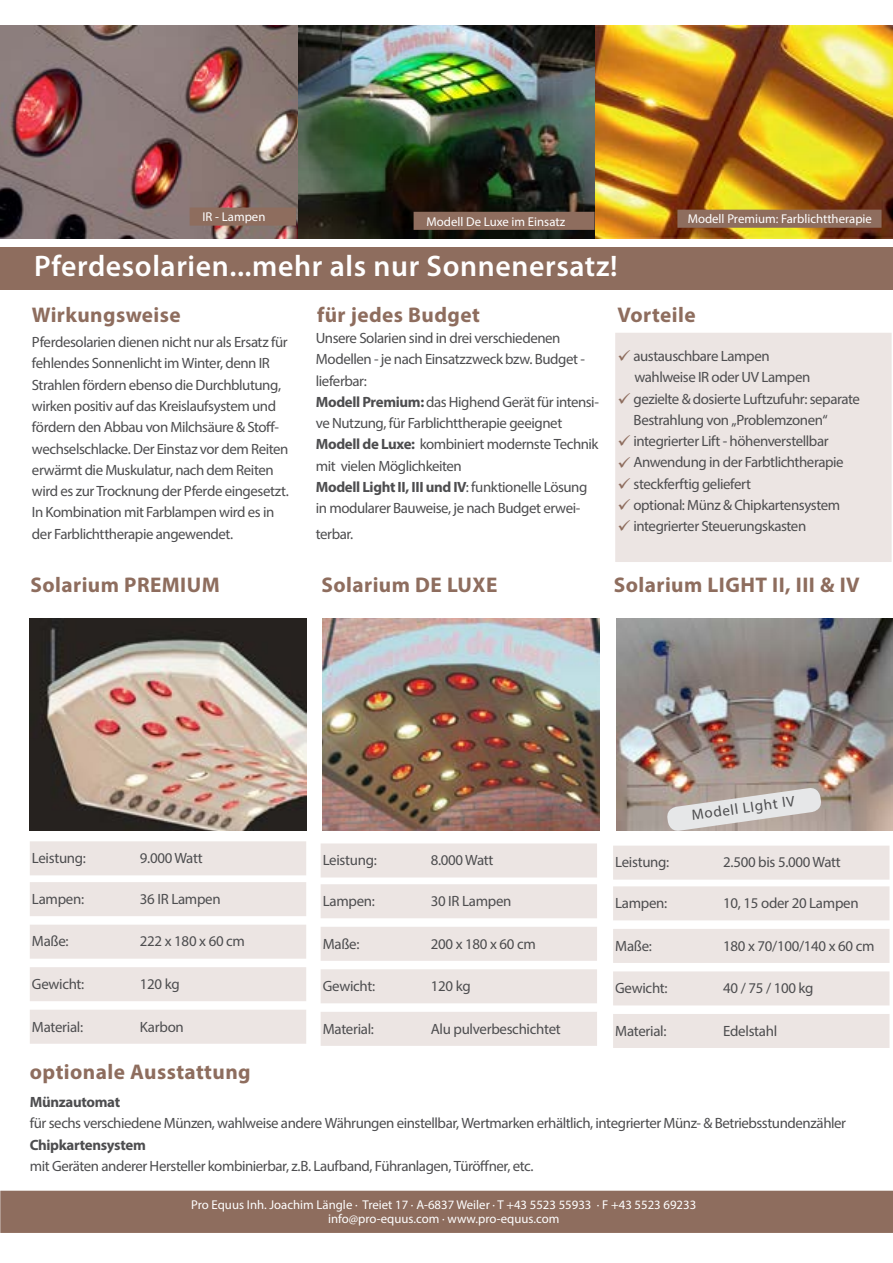
<style>
.page{position:relative;width:893px;height:1263px;background:#fff}
.page>*{position:absolute;margin:0;border:0;box-sizing:border-box;transform-origin:0 0}
.t1{font:600 29.85px "Myriad Pro";letter-spacing:.02em;color:#fff}
.t2{font:700 21.3px "Myriad Pro";letter-spacing:.02em;color:#8e6d5e}
.t3{font:14.85px/21.3px "Myriad Pro";letter-spacing:-.03em;color:#4d4d4f}
.t4{font:700 14.85px "Myriad Pro";letter-spacing:-.025em;color:#4d4d4f}
.t5{font:12.75px/14.1px "Myriad Pro";color:#fff;text-align:center}
.s1{font-weight:700}
.s2{color:#8e6d5e}
</style>
<div class="page">
<img style="left:323px;top:618px;width:276px;height:213px">
<img style="left:617px;top:618px;width:276px;height:213px">
<img style="left:0;top:26px;width:893px;height:212px">
<div style="left:0;top:247px;width:893px;height:43px;background:#8e6d5e"></div>
<div style="left:191px;top:209px;width:104px;height:16px;background:#8e6d5e"></div>
<div style="left:190px;top:207px;width:106px;height:19px;border:2px solid #8e6d5e"></div>
<div style="left:415px;top:213px;width:178px;height:16px;background:#8e6d5e"></div>
<div style="left:414px;top:212px;width:181px;height:18px;border:2px solid #8e6d5e"></div>
<div style="left:678px;top:211px;width:202px;height:16px;background:#8e6d5e"></div>
<div style="left:677px;top:210px;width:204px;height:18px;border:2px solid #8e6d5e"></div>
<div style="left:1px;top:1192px;width:891px;height:40px;background:#8e6d5e"></div>
<div style="left:0;top:1191px;width:893px;height:42px;border:2px solid #8e6d5e"></div>
<div style="left:616px;top:334px;width:274px;height:227px;background:#ece5e3"></div>
<div style="left:615px;top:333px;width:277px;height:229px;border:2px solid #ece5e3"></div>
<svg style="left:666px;top:787px;width:156px;height:44px;background:#ccc6c2"></svg>
<img style="left:30px;top:619px;width:276px;height:212px">
<div style="left:31px;top:842px;width:274px;height:32px;background:#ece5e3"></div>
<div style="left:30px;top:841px;width:276px;height:34px;border:2px solid #ece5e3"></div>
<div style="left:31px;top:926px;width:274px;height:31px;background:#ece5e3"></div>
<div style="left:30px;top:925px;width:276px;height:34px;border:2px solid #ece5e3"></div>
<div style="left:31px;top:883px;width:274px;height:32px;background:#ece5e3"></div>
<div style="left:30px;top:882px;width:276px;height:34px;border:2px solid #ece5e3"></div>
<div style="left:31px;top:968px;width:274px;height:32px;background:#ece5e3"></div>
<div style="left:30px;top:967px;width:276px;height:34px;border:2px solid #ece5e3"></div>
<div style="left:31px;top:1011px;width:274px;height:32px;background:#ece5e3"></div>
<div style="left:30px;top:1010px;width:276px;height:34px;border:2px solid #ece5e3"></div>
<div style="left:322px;top:844px;width:274px;height:32px;background:#ece5e3"></div>
<div style="left:321px;top:843px;width:276px;height:34px;border:2px solid #ece5e3"></div>
<div style="left:322px;top:928px;width:274px;height:32px;background:#ece5e3"></div>
<div style="left:321px;top:927px;width:276px;height:34px;border:2px solid #ece5e3"></div>
<div style="left:322px;top:885px;width:274px;height:32px;background:#ece5e3"></div>
<div style="left:321px;top:884px;width:276px;height:34px;border:2px solid #ece5e3"></div>
<div style="left:322px;top:970px;width:274px;height:32px;background:#ece5e3"></div>
<div style="left:321px;top:969px;width:276px;height:34px;border:2px solid #ece5e3"></div>
<div style="left:322px;top:1013px;width:274px;height:32px;background:#ece5e3"></div>
<div style="left:321px;top:1012px;width:276px;height:34px;border:2px solid #ece5e3"></div>
<div style="left:614px;top:847px;width:274px;height:31px;background:#ece5e3"></div>
<div style="left:613px;top:846px;width:276px;height:34px;border:2px solid #ece5e3"></div>
<div style="left:614px;top:930px;width:274px;height:32px;background:#ece5e3"></div>
<div style="left:613px;top:929px;width:276px;height:34px;border:2px solid #ece5e3"></div>
<div style="left:614px;top:887px;width:274px;height:32px;background:#ece5e3"></div>
<div style="left:613px;top:886px;width:276px;height:34px;border:2px solid #ece5e3"></div>
<div style="left:614px;top:972px;width:274px;height:32px;background:#ece5e3"></div>
<div style="left:613px;top:971px;width:276px;height:34px;border:2px solid #ece5e3"></div>
<div style="left:614px;top:1015px;width:274px;height:32px;background:#ece5e3"></div>
<div style="left:613px;top:1014px;width:276px;height:34px;border:2px solid #ece5e3"></div>
<p class="t5" style="left:203px;top:211px;width:64px">IR - Lampen</p>
<p class="t5" style="left:427px;top:215px;width:140px">Modell De Luxe im Einsatz</p>
<p class="t5" style="left:688px;top:213px;width:186px">Modell Premium: Farblichttherapie</p>
<h1 class="t1" style="left:34px;top:248px;width:585px">Pferdesolarien...mehr als nur Sonnenersatz!</h1>
<h2 class="t2" style="left:317px;top:306px;width:164px">für jedes Budget</h2>
<p class="t3" style="left:316px;top:329px;width:285px">Unsere Solarien sind in drei verschiedenen Modellen - je nach Einsatzzweck bzw. Budget - lieferbar:<br><span class="s1">Modell Premium:</span> das Highend Gerät für intensi&shy;ve Nutzung, für Farblichttherapie geeignet <span class="s1">Modell de Luxe:</span> kombiniert modernste Technik mit vielen Möglichkeiten<br><span class="s1">Modell Light II, III und IV</span>: funktionelle Lösung in modularer Bauweise, je nach Budget erwei-</p>
<p class="t3" style="left:316px;top:524px;width:39px">terbar.</p>
<h2 class="t2" style="left:32px;top:306px;width:150px">Wirkungsweise</h2>
<h2 class="t2" style="left:617px;top:306px;width:80px">Vorteile</h2>
<p class="t3" style="left:32px;top:333px;width:258px">Pferdesolarien dienen nicht nur als Ersatz für fehlendes Sonnenlicht im Winter, denn IR Strahlen fördern ebenso die Durchblutung, wirken positiv auf das Kreislaufsystem und fördern den Abbau von Milchsäure &amp; Stoff&shy;wechselschlacke. Der Einstaz vor dem Reiten erwärmt die Muskulatur, nach dem Reiten wird es zur Trocknung der Pferde eingesetzt.<br>In Kombination mit Farblampen wird es in der Farblichttherapie angewendet.</p>
<p class="t3" style="left:634px;top:347px;width:178px;text-indent:-17px"><span class="s2">✓</span> austauschbare Lampen wahlweise IR oder UV Lampen</p>
<p class="t3" style="left:634px;top:389px;width:228px;text-indent:-16px"><span class="s2">✓</span> gezielte &amp; dosierte Luftzufuhr: separate<br>Bestrahlung von „Problemzonen“</p>
<p class="t3" style="left:617px;top:432px;width:213px"><span class="s2">✓</span> integrierter Lift - höhenverstellbar</p>
<p class="t3" style="left:617px;top:453px;width:228px"><span class="s2">✓</span> Anwendung in der Farbtlichtherapie</p>
<p class="t3" style="left:617px;top:474px;width:135px"><span class="s2">✓</span> steckferftig geliefert</p>
<p class="t3" style="left:617px;top:496px;width:224px"><span class="s2">✓</span> optional: Münz &amp; Chipkartensystem</p>
<p class="t3" style="left:617px;top:517px;width:190px"><span class="s2">✓</span> integrierter Steuerungskasten</p>
<h2 class="t2" style="left:30px;top:576px;width:191px">Solarium PREMIUM</h2>
<h2 class="t2" style="left:321px;top:576px;width:177px">Solarium DE LUXE</h2>
<h2 class="t2" style="left:614px;top:576px;width:247px">Solarium LIGHT II, III &amp; IV</h2>
<p class="t3" style="left:690px;top:806px;width:105px;rotate:-8deg">Modell LIght IV</p>
<p class="t3" style="left:32px;top:849px;width:56px">Leistung:</p>
<p class="t3" style="left:140px;top:849px;width:64px">9.000 Watt</p>
<p class="t3" style="left:323px;top:851px;width:56px">Leistung:</p>
<p class="t3" style="left:431px;top:851px;width:64px">8.000 Watt</p>
<p class="t3" style="left:615px;top:853px;width:56px">Leistung:</p>
<p class="t3" style="left:723px;top:853px;width:119px">2.500 bis 5.000 Watt</p>
<p class="t3" style="left:32px;top:889px;width:54px">Lampen:</p>
<p class="t3" style="left:140px;top:889px;width:82px">36 IR Lampen</p>
<p class="t3" style="left:323px;top:892px;width:54px">Lampen:</p>
<p class="t3" style="left:431px;top:892px;width:82px">30 IR Lampen</p>
<p class="t3" style="left:615px;top:894px;width:54px">Lampen:</p>
<p class="t3" style="left:723px;top:894px;width:137px">10, 15 oder 20 Lampen</p>
<p class="t3" style="left:32px;top:932px;width:38px">Maße:</p>
<p class="t3" style="left:140px;top:932px;width:107px">222 x 180 x 60 cm</p>
<p class="t3" style="left:323px;top:934px;width:38px">Maße:</p>
<p class="t3" style="left:431px;top:934px;width:107px">200 x 180 x 60 cm</p>
<p class="t3" style="left:615px;top:936px;width:38px">Maße:</p>
<p class="t3" style="left:723px;top:936px;width:153px">180 x 70/100/140 x 60 cm</p>
<p class="t3" style="left:32px;top:975px;width:54px">Gewicht:</p>
<p class="t3" style="left:140px;top:975px;width:41px">120 kg</p>
<p class="t3" style="left:32px;top:1017px;width:53px">Material:</p>
<p class="t3" style="left:140px;top:1017px;width:45px">Karbon</p>
<p class="t3" style="left:323px;top:977px;width:54px">Gewicht:</p>
<p class="t3" style="left:431px;top:977px;width:41px">120 kg</p>
<p class="t3" style="left:323px;top:1019px;width:53px">Material:</p>
<p class="t3" style="left:431px;top:1019px;width:131px">Alu pulverbeschichtet</p>
<p class="t3" style="left:615px;top:979px;width:54px">Gewicht:</p>
<p class="t3" style="left:723px;top:979px;width:92px">40 / 75 / 100 kg</p>
<p class="t3" style="left:615px;top:1021px;width:53px">Material:</p>
<p class="t3" style="left:723px;top:1021px;width:56px">Edelstahl</p>
<h2 class="t2" style="left:30px;top:1064px;width:222px">optionale Ausstattung</h2>
<p class="t4" style="left:30px;top:1096px;width:92px">Münzautomat</p>
<p class="t3" style="left:30px;top:1114px;width:818px">für sechs verschiedene Münzen, wahlweise andere Währungen einstellbar, Wertmarken erhältlich, integrierter Münz- &amp; Betriebsstundenzähler</p>
<p class="t4" style="left:30px;top:1139px;width:117px">Chipkartensystem</p>
<p class="t3" style="left:30px;top:1157px;width:505px">mit Geräten anderer Hersteller kombinierbar, z.B. Laufband, Führanlagen, Türöffner, etc.</p>
<p class="t5" style="left:191px;top:1198px;width:507px">Pro Equus Inh. Joachim Längle · Treiet 17 · A-6837 Weiler · T +43 5523 55933 · F +43 5523 69233 info@pro-equus.com · www.pro-equus.com</p>
</div>
